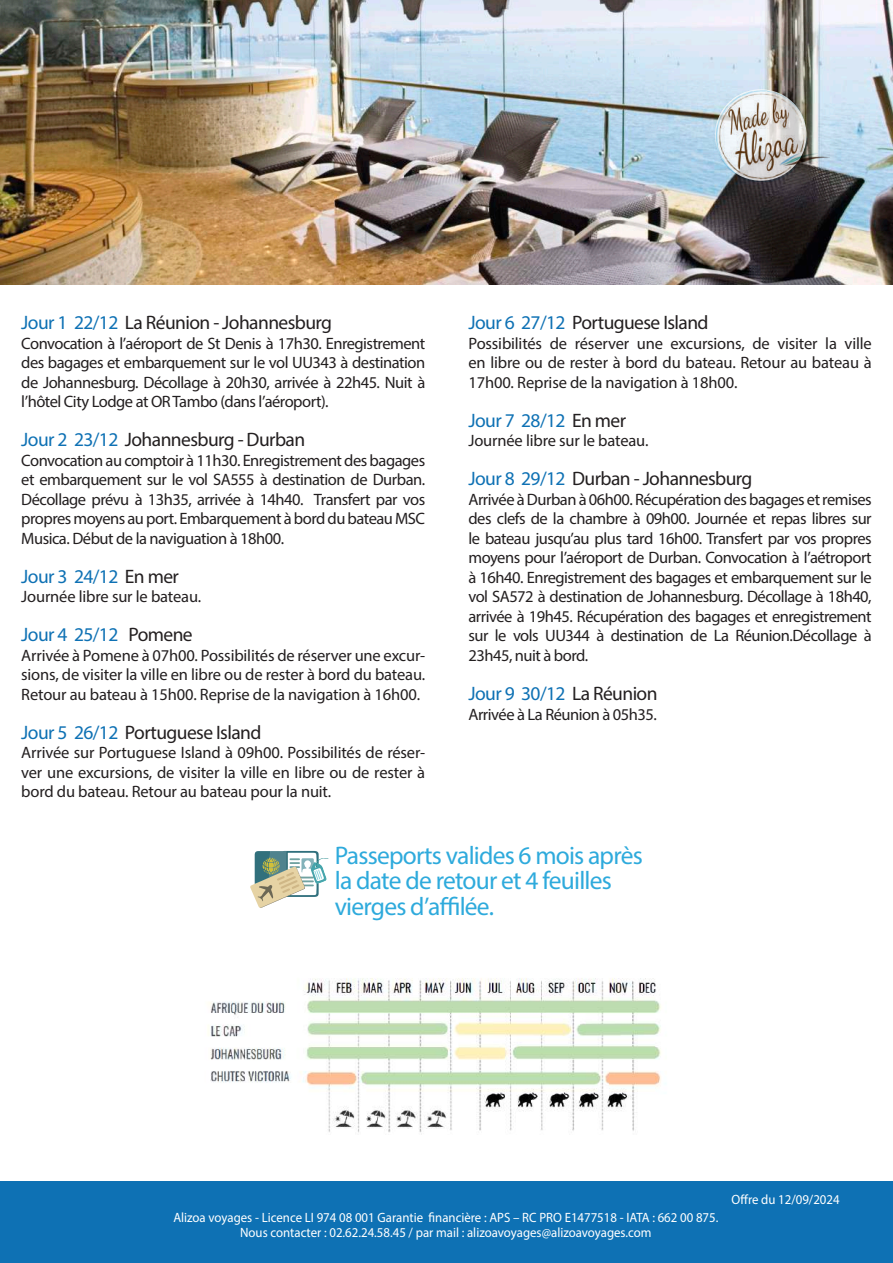
<style>
.page{position:relative;width:893px;height:1263px;background:#fff}
.page>*{position:absolute;margin:0;border:0;box-sizing:border-box;transform-origin:0 0}
.t1{font:25.5px/25.5px "Myriad Pro";letter-spacing:-.03em;color:#2eaadc}
.t2{font:19.5px "Myriad Pro";letter-spacing:-.03em;color:#231f20}
.t3{font:19.5px "Myriad Pro";letter-spacing:-.03em;color:#0e71b4}
.t4{font:16.5px/19.5px "Myriad Pro";letter-spacing:-.015em;color:#231f20;text-align:justify}
.t5{font:13.5px/15px "Myriad Pro";color:#fff;text-align:center;scale:.95 1}
.s1{color:#0e71b4}
.s2{color:#231f20}
</style>
<div class="page">
<img style="left:0;top:0;width:893px;height:285px">
<img style="left:714px;top:90px;width:115px;height:92px">
<div style="left:0;top:1181px;width:893px;height:82px;background:#0e71b4"></div>
<svg style="left:250px;top:851px;width:78px;height:57px"></svg>
<img style="left:208px;top:978px;width:458px;height:155px">
<p class="t2" style="left:21px;top:311px;width:312px"><span class="s1">Jour 1 22/12</span> La Réunion - Johannesburg</p>
<p class="t4" style="left:21px;top:333px;width:406px">Convocation à l’aéroport de St Denis à 17h30. Enregistrement des bagages et embarquement sur le vol UU343 à destination de Johannesburg. Décollage à 20h30, arrivée à 22h45. Nuit à l’hôtel City Lodge at OR Tambo (dans l’aéroport).</p>
<p class="t2" style="left:21px;top:428px;width:285px"><span class="s1">Jour 2 23/12</span> Johannesburg - Durban</p>
<p class="t4" style="left:21px;top:450px;width:405px">Convocation au comptoir à 11h30. Enregistrement des bagages et embarquement sur le vol SA555 à destination de Durban.<br>Décollage prévu à 13h35, arrivée à 14h40. Transfert par vos propres moyens au port. Embarquement à bord du bateau MSC Musica. Début de la naviguation à 18h00.</p>
<p class="t3" style="left:21px;top:564px;width:159px">Jour 3 24/12 <span class="s2">En mer</span></p>
<p class="t4" style="left:21px;top:587px;width:181px">Journée libre sur le bateau.</p>
<p class="t3" style="left:21px;top:623px;width:173px">Jour 4 25/12 <span class="s2">Pomene</span></p>
<p class="t4" style="left:21px;top:645px;width:405px">Arrivée à Pomene à 07h00. Possibilités de réserver une excur&shy;sions, de visiter la ville en libre ou de rester à bord du bateau.<br>Retour au bateau à 15h00. Reprise de la navigation à 16h00.</p>
<p class="t2" style="left:21px;top:720px;width:242px"><span class="s1">Jour 5 26/12</span> Portuguese Island</p>
<p class="t4" style="left:21px;top:743px;width:405px">Arrivée sur Portuguese Island à 09h00. Possibilités de réser&shy;ver une excursions, de visiter la ville en libre ou de rester à bord du bateau. Retour au bateau pour la nuit.</p>
<p class="t2" style="left:468px;top:310px;width:242px"><span class="s1">Jour 6 27/12</span> Portuguese Island</p>
<p class="t4" style="left:468px;top:333px;width:405px">Possibilités de réserver une excursions, de visiter la ville en libre ou de rester à bord du bateau. Retour au bateau à 17h00. Reprise de la navigation à 18h00.</p>
<p class="t3" style="left:468px;top:408px;width:159px">Jour 7 28/12 <span class="s2">En mer</span></p>
<p class="t4" style="left:468px;top:431px;width:181px">Journée libre sur le bateau.</p>
<p class="t2" style="left:468px;top:466px;width:285px"><span class="s1">Jour 8 29/12</span> Durban - Johannesburg</p>
<p class="t4" style="left:468px;top:489px;width:405px">Arrivée à Durban à 06h00. Récupération des bagages et remises des clefs de la chambre à 09h00. Journée et repas libres sur le bateau jusqu’au plus tard 16h00. Transfert par vos propres moyens pour l’aéroport de Durban. Convocation à l’aétroport à 16h40. Enregistrement des bagages et embarquement sur le vol SA572 à destination de Johannesburg. Décollage à 18h40, arrivée à 19h45. Récupération des bagages et enregistrement sur le vols UU344 à destination de La Réunion.Décollage à 23h45, nuit à bord.</p>
<p class="t3" style="left:468px;top:682px;width:191px">Jour 9 30/12 <span class="s2">La Réunion</span></p>
<p class="t4" style="left:468px;top:704px;width:190px">Arrivée à La Réunion à 05h35.</p>
<h1 class="t1" style="left:335px;top:842px;width:310px">Passeports valides 6 mois après la date de retour et 4 feuilles vierges d’affilée.</h1>
<p class="t5" style="left:173px;top:1210px;width:575px">Alizoa voyages - Licence LI 974 08 001 Garantie financière : APS – RC PRO E1477518 - IATA : 662 00 875.<br>Nous contacter : 02.62.24.58.45 / par mail : alizoavoyages@alizoavoyages.com</p>
<p class="t5" style="left:731px;top:1192px;width:115px">Offre du 12/09/2024</p>
</div>
